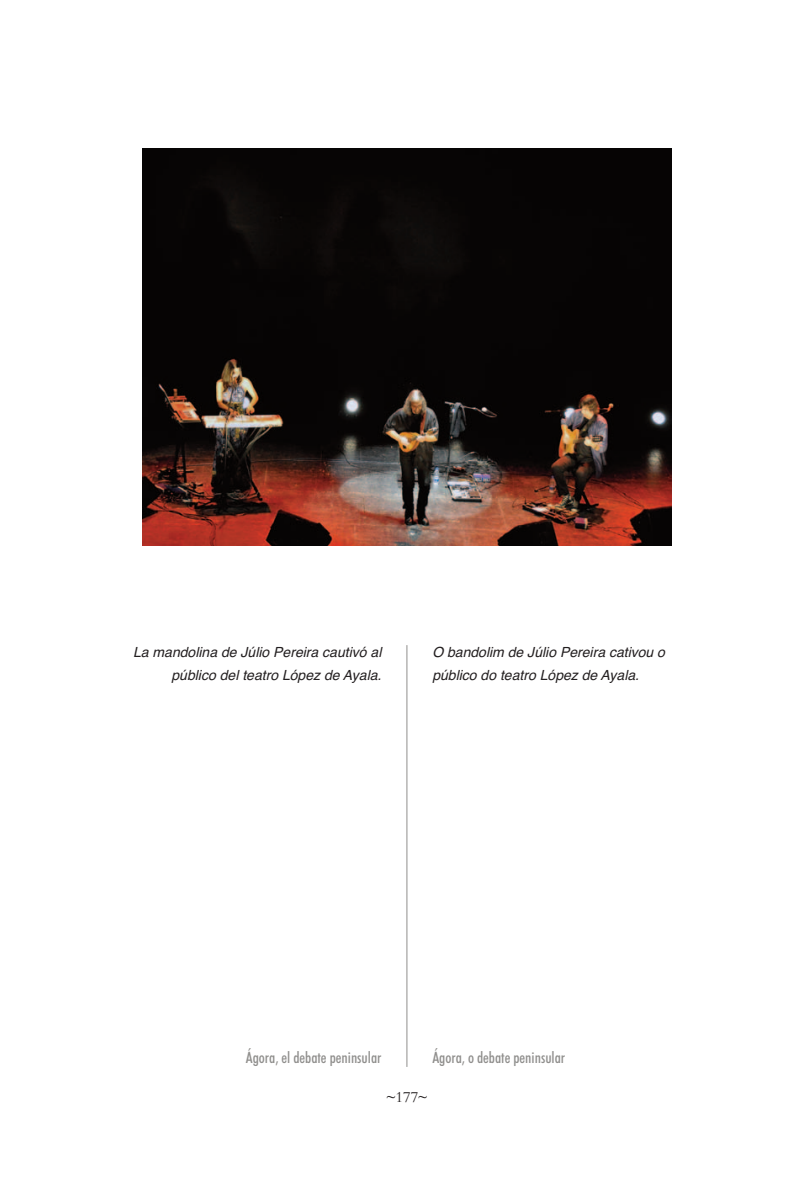
<style>
.page{position:relative;width:794px;height:1191px;background:#fff}
.page>*{position:absolute;margin:0;border:0;box-sizing:border-box;transform-origin:0 0}
.t1{font:500 condensed 15.75px "Futura BT";color:#908f8d}
.t2{font:15.75px "Bembo";color:#231f20}
.t3{font:italic 14px/23.1px "Helvetica";color:#231f20}
</style>
<div class="page">
<hr style="left:406px;top:645px;width:1px;height:422px;background:#908f8d">
<img style="left:142px;top:149px;width:529px;height:397px">
<p class="t3" style="left:133px;top:641px;width:250px;text-align:right">La mandolina de Júlio Pereira cautivó al público del teatro López de Ayala.</p>
<p class="t3" style="left:432px;top:641px;width:234px">O bandolim de Júlio Pereira cativou o público do teatro López de Ayala.</p>
<p class="t1" style="left:246px;top:1051px;width:137px">Ágora, el debate peninsular</p>
<p class="t1" style="left:432px;top:1051px;width:134px">Ágora, o debate peninsular</p>
<p class="t2" style="left:387px;top:1091px;width:42px">~177~</p>
</div>
